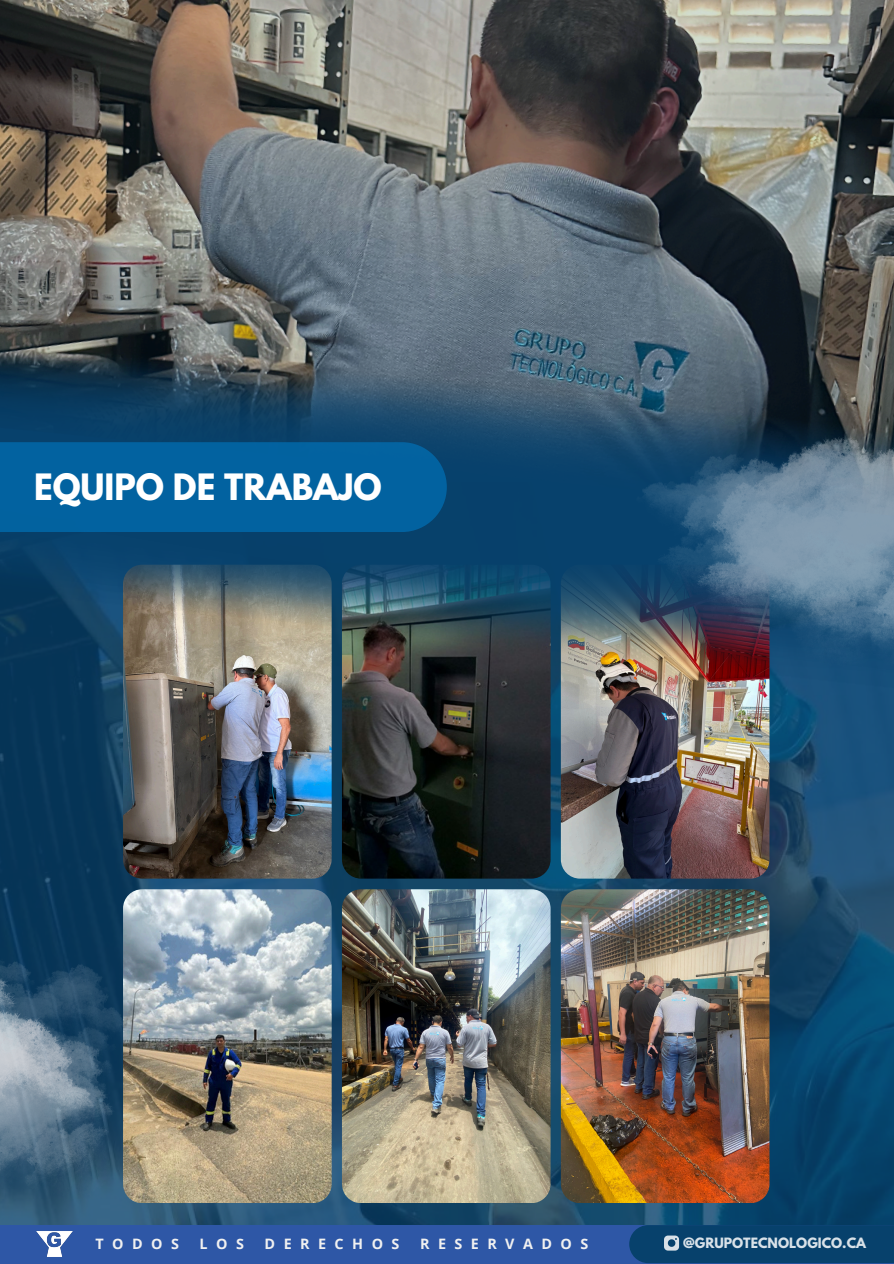
<style>
.page{position:relative;width:894px;height:1264px;background:#fff}
.page>*{position:absolute;margin:0;border:0;box-sizing:border-box;transform-origin:0 0}
.t1{font:700 32.1px "League Spartan";color:#fff}
.t2{font:700 14.4px "Open Sans";letter-spacing:.59em;color:#f1f1f1}
.t3{font:700 12.6px "League Spartan";color:#fff}
</style>
<div class="page">
<img style="left:0;top:772px;width:893px;height:453px">
<img style="left:0;top:0;width:893px;height:230px">
<img style="left:123px;top:564px;width:208px;height:314px;border-radius:19px">
<img style="left:342px;top:564px;width:208px;height:314px;border-radius:19px">
<img style="left:560px;top:564px;width:209px;height:314px;border-radius:19px">
<img style="left:123px;top:889px;width:208px;height:313px;border-radius:19px">
<img style="left:342px;top:889px;width:208px;height:313px;border-radius:19px">
<img style="left:560px;top:889px;width:209px;height:313px;border-radius:19px">
<svg style="left:0;top:230px;width:893px;height:37px;background:#656e74"></svg>
<img style="left:0;top:267px;width:893px;height:505px">
<div style="left:0;top:1225px;width:893px;height:38px;background:#2e57a6"></div>
<div style="left:629px;top:1225px;width:264px;height:38px;background:#07416c"></div>
<div style="left:0;top:442px;width:446px;height:90px;background:#0262a0"></div>
<img style="left:629px;top:405px;width:264px;height:316px">
<img style="left:0;top:941px;width:141px;height:316px">
<p class="t1" style="left:34px;top:471px;width:349px">EQUIPO DE TRABAJO</p>
<p class="t2" style="left:95px;top:1233px;width:85px">TODOS</p>
<p class="t2" style="left:199px;top:1233px;width:46px">LOS</p>
<p class="t2" style="left:264px;top:1233px;width:136px">DERECHOS</p>
<p class="t2" style="left:420px;top:1233px;width:170px">RESERVADOS</p>
<p class="t3" style="left:683px;top:1236px;width:184px">@GRUPOTECNOLOGICO.CA</p>
</div>
